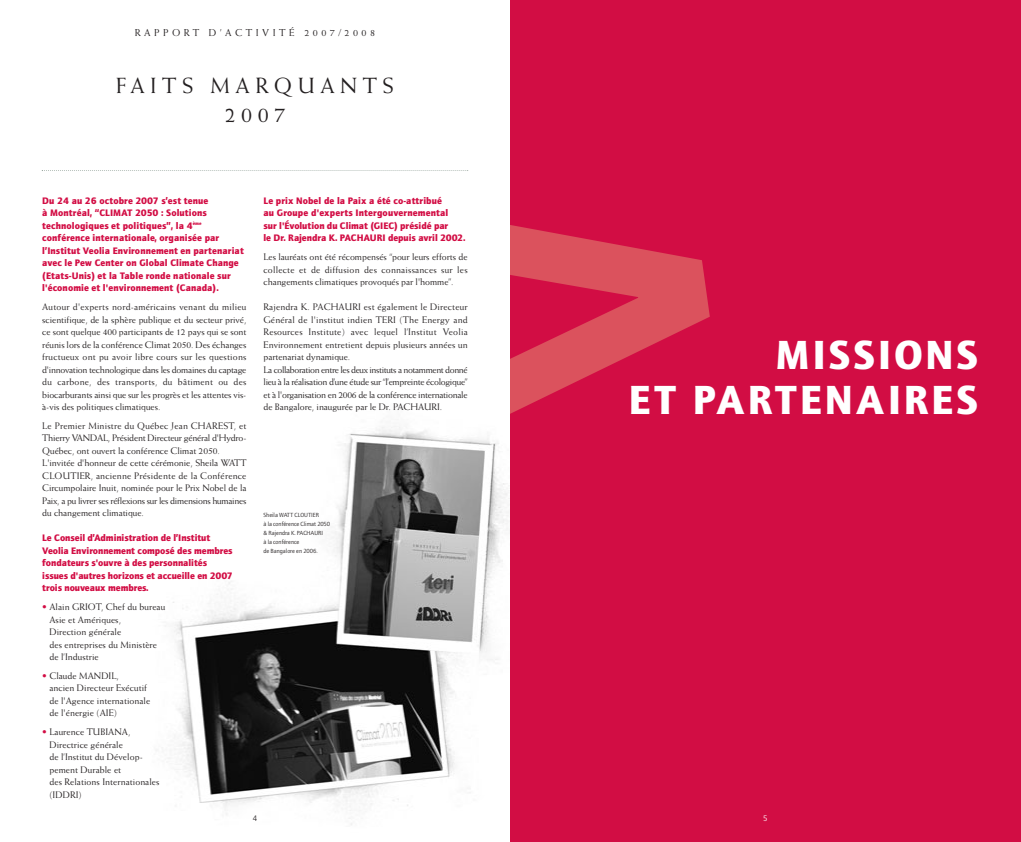
<style>
.page{position:relative;width:1021px;height:842px;background:#fff}
.page>*{position:absolute;margin:0;border:0;box-sizing:border-box;transform-origin:0 0}
.t1{font:900 41px/45px "AT Quay Sans";letter-spacing:.065em;color:#fff;text-align:right}
.t2{font:22px/29px "Weiss";letter-spacing:.25em;color:#231f20;text-align:center}
.t3{font:10px "Weiss";letter-spacing:.35em;color:#231f20}
.t4{font:9.5px/12.5px "Weiss";letter-spacing:-.005em;color:#231f20}
.t5{font:900 9.5px/12.5px "AT Quay Sans";letter-spacing:.005em;color:#d20d44}
.t6{font:8px "AT Quay Sans";color:#231f20}
.t7{font:8px "AT Quay Sans";color:#fff}
.t8{font:6px/9px "AT Quay Sans";letter-spacing:-.005em;color:#231f20}
.s1{color:#d20d44}
</style>
<div class="page">
<div style="left:510px;top:0;width:510px;height:842px;background:#d20d44"></div>
<svg style="left:510px;top:225px;width:199px;height:189px"></svg>
<img style="left:156px;top:426px;width:353px;height:399px">
<svg style="left:42px;top:170px;width:426px;height:1px"></svg>
<p class="t3" style="left:135px;top:29px;width:242px">RAPPORT D’ACTIVITÉ 2007/2008</p>
<h2 class="t2" style="left:116px;top:72px;width:279px">FAITS MARQUANTS<br>2007</h2>
<p class="t5" style="left:42px;top:195px;width:203px">Du 24 au 26 octobre 2007 s’est tenue<br>à Montréal, “CLIMAT 2050 : Solutions technologiques et politiques”, la 4<sup>ème </sup>conférence internationale, organisée par l’Institut Veolia Environnement en partenariat avec le Pew Center on Global Climate Change (Etats-Unis) et la Table ronde nationale sur l'économie et l'environnement (Canada).</p>
<p class="t4" style="left:42px;top:301px;width:206px;text-align:justify">Autour d'experts nord-américains venant du milieu scientifique, de la sphère publique et du secteur privé, ce sont quelque 400 participants de 12 pays qui se sont réunis lors de la conférence Climat 2050. Des échanges fructueux ont pu avoir libre cours sur les questions d'innovation technologique dans les domaines du captage du carbone, des transports, du bâtiment ou des biocarburants ainsi que sur les progrès et les attentes vis&shy;à-vis des politiques climatiques.</p>
<p class="t4" style="left:42px;top:420px;width:206px">Le Premier Ministre du Québec Jean CHAREST, et Thierry VANDAL, Président Directeur général d'Hydro-Québec, ont ouvert la conférence Climat 2050.<br>L'invitée d'honneur de cette cérémonie, Sheila WATT CLOUTIER, ancienne Présidente de la Conférence Circumpolaire Inuit, nominée pour le Prix Nobel de la Paix, a pu livrer ses réflexions sur les dimensions humaines du changement climatique.</p>
<p class="t5" style="left:42px;top:532px;width:192px">Le Conseil d’Administration de l’Institut Veolia Environnement composé des membres fondateurs s'ouvre à des personnalités issues d'autres horizons et accueille en 2007 trois nouveaux membres.</p>
<p class="t4" style="left:49px;top:601px;width:117px;text-indent:-7px"><span class="s1">•</span> Alain GRIOT, Chef du bureau<br>Asie et Amériques,<br>Direction générale<br>des entreprises du Ministère de l’Industrie</p>
<p class="t4" style="left:49px;top:670px;width:102px;text-indent:-7px"><span class="s1">•</span> Claude MANDIL,<br>ancien Directeur Exécutif de l'Agence internationale de l'énergie (AIE)</p>
<p class="t4" style="left:49px;top:726px;width:112px;text-indent:-7px"><span class="s1">•</span> Laurence TUBIANA,<br>Directrice générale<br>de l’Institut du Dévelop&shy;pement Durable et<br>des Relations Internationales (IDDRI)</p>
<p class="t5" style="left:263px;top:195px;width:204px">Le prix Nobel de la Paix a été co-attribué<br>au Groupe d'experts Intergouvernemental<br>sur l'Évolution du Climat (GIEC) présidé par<br>le Dr. Rajendra K. PACHAURI depuis avril 2002.</p>
<p class="t4" style="left:263px;top:251px;width:206px;text-align:justify">Les lauréats ont été récompensés “pour leurs efforts de collecte et de diffusion des connaissances sur les changements climatiques provoqués par l'homme”.</p>
<p class="t4" style="left:263px;top:301px;width:206px">Rajendra K. PACHAURI est également le Directeur Général de l'institut indien TERI (The Energy and Resources Institute) avec lequel l’Institut Veolia Environnement entretient depuis plusieurs années un partenariat dynamique.<br>La collaboration entre les deux instituts a notamment donné lieu à la réalisation d’une étude sur “l’empreinte écologique” et à l'organisation en 2006 de la conférence internationale de Bangalore, inaugurée par le Dr. PACHAURI.</p>
<p class="t8" style="left:263px;top:510px;width:68px">Sheila WATT CLOUTIER<br>à la conférence Climat 2050 &amp; Rajendra K. PACHAURI<br>à la conférence<br>de Bangalore en 2006.</p>
<h1 class="t1" style="left:628px;top:335px;width:351px">MISSIONS<br>ET PARTENAIRES</h1>
<p class="t6" style="left:253px;top:815px;width:6px">4</p>
<p class="t7" style="left:763px;top:815px;width:6px">5</p>
</div>
